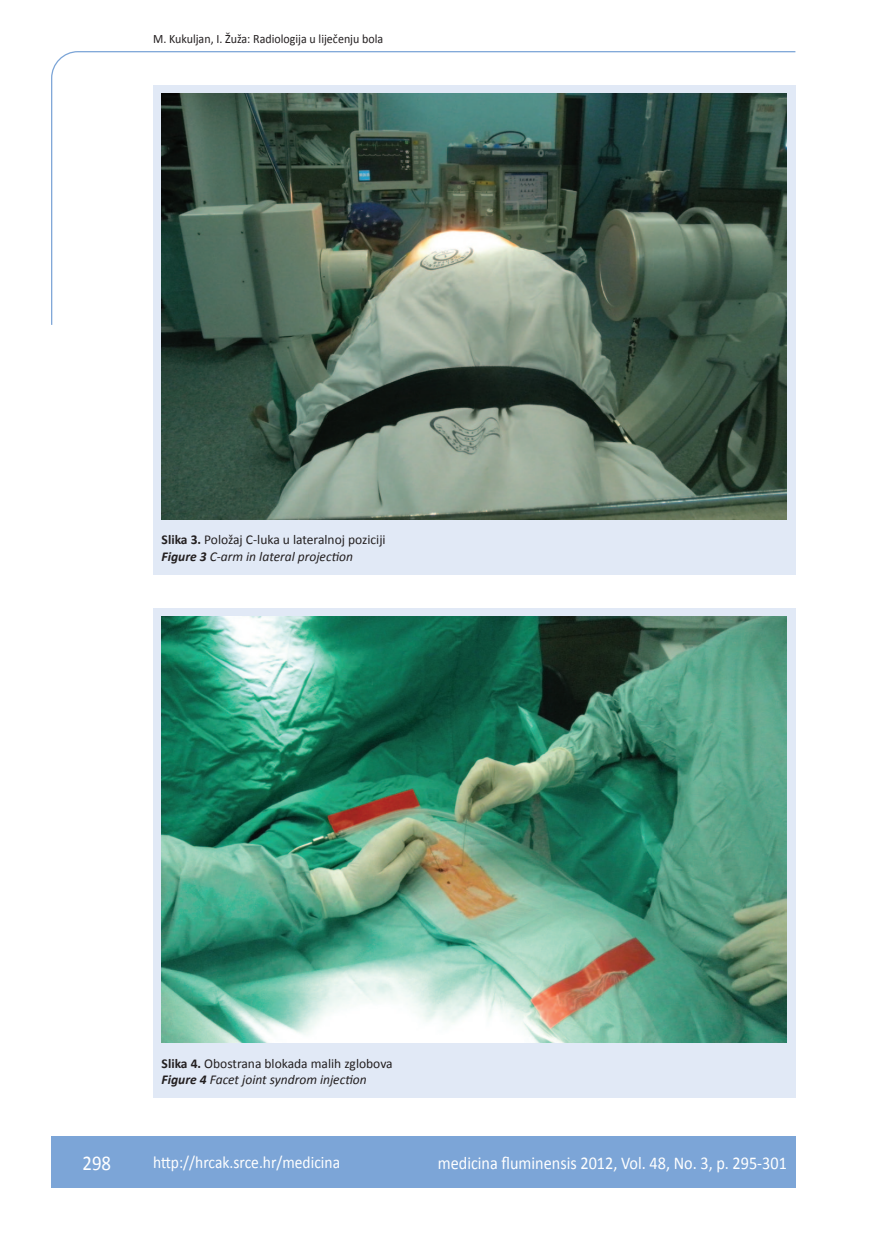
<style>
.page{position:relative;width:872px;height:1234px;background:#fff}
.page>*{position:absolute;margin:0;border:0;box-sizing:border-box;transform-origin:0 0}
.t1{font:21px "Calibri";color:#fff;scale:.9 1}
.t2{font:18px "Calibri";color:#fff;scale:.9 1}
.t3{font:17.25px "Calibri";color:#fff;scale:.9 1}
.potpis_slika{font:13.5px/16.5px "Calibri";color:#231f20}
.glava{font:12.75px "Calibri";color:#231f20;scale:.94 1}
.s1{font-weight:700}
.s2{font-weight:700;font-style:italic}
.s3{font-style:italic}
</style>
<div class="page">
<svg style="left:51px;top:51px;width:745px;height:275px"></svg>
<div style="left:51px;top:1135px;width:744px;height:51px;background:#7ca5d7"></div>
<div style="left:153px;top:85px;width:642px;height:489px;background:#e1e9f6"></div>
<img style="left:162px;top:94px;width:625px;height:425px">
<div style="left:153px;top:608px;width:642px;height:489px;background:#e1e9f6"></div>
<img style="left:162px;top:617px;width:625px;height:425px">
<p class="glava" style="left:153px;top:30px;width:246px">M. Kukuljan, I. Žuža: Radiologija u liječenju bola</p>
<p class="potpis_slika" style="left:162px;top:530px;width:225px"><span class="s1">Slika 3.</span> Položaj C-luka u lateralnoj poziciji<br><span class="s2">Figure 3</span> <span class="s3">C-arm in lateral projection</span></p>
<p class="potpis_slika" style="left:162px;top:1053px;width:233px"><span class="s1">Slika 4.</span> Obostrana blokada malih zglobova<br><span class="s2">Figure 4</span> <span class="s3">Facet joint syndrom injection</span></p>
<p class="t1" style="left:82px;top:1149px;width:33px">298</p>
<p class="t3" style="left:153px;top:1150px;width:209px">http://hrcak.srce.hr/medicina</p>
<p class="t2" style="left:438px;top:1151px;width:389px">medicina fluminensis 2012, Vol. 48, No. 3, p. 295-301</p>
</div>
